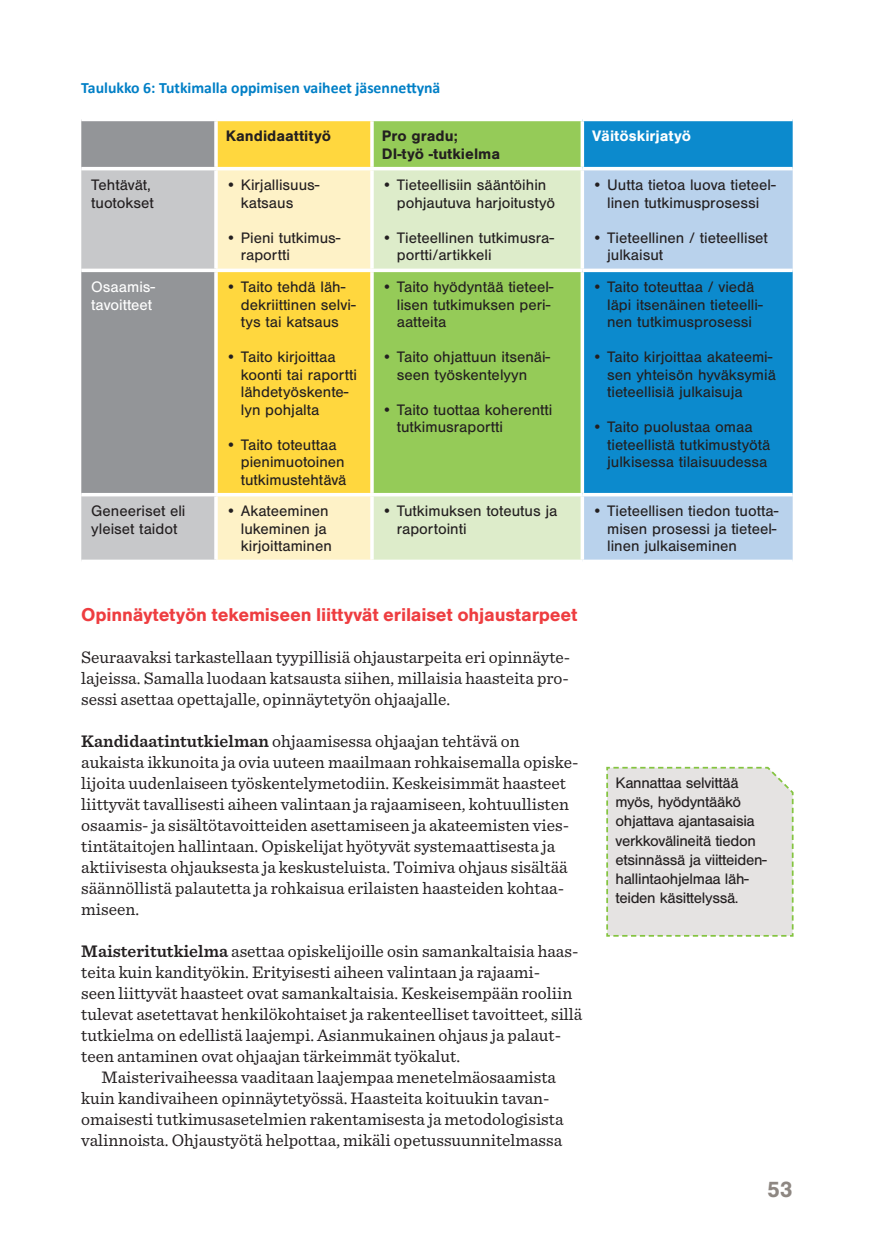
<style>
.page{position:relative;width:874px;height:1241px;background:#fff}
.page>*{position:absolute;margin:0;border:0;box-sizing:border-box;transform-origin:0 0}
.t1{font:700 22.93px "Nimbus San";color:#8e8782}
.t2{font:700 19.25px "Nimbus San";letter-spacing:-.01em;color:#ee3d40}
.t3{font:17.5px/21px "Sentinel";color:#231f20;text-align:justify}
.t4{font:15.75px/17.5px "Nimbus San";color:#231f20}
.t5{font:15.75px/19.2px "Nimbus San";letter-spacing:-.02em;color:#231f20}
.t6{font:700 15.75px "Calibri";color:#007fc6}
.t7{font:700 15.75px/17.5px "Nimbus San";color:#231f20}
.t8{font:15.75px/17.5px "Nimbus San";color:#fff}
.t9{font:700 15.75px "Nimbus San";color:#fff}
.s1{font-weight:600}
</style>
<div class="page">
<div style="left:81px;top:121px;width:133px;height:46px;background:#939598"></div>
<div style="left:218px;top:121px;width:152px;height:46px;background:#ffd73e"></div>
<div style="left:373px;top:121px;width:207px;height:46px;background:#95cb58"></div>
<div style="left:583px;top:121px;width:209px;height:46px;background:#0c8acd"></div>
<svg style="left:81px;top:170px;width:133px;height:389px;background:#a9aaad"></svg>
<svg style="left:218px;top:170px;width:152px;height:389px;background:#fee277"></svg>
<svg style="left:373px;top:170px;width:207px;height:389px;background:#b3d988"></svg>
<svg style="left:583px;top:170px;width:209px;height:389px;background:#64b0dd"></svg>
<svg style="left:214px;top:121px;width:4px;height:46px"></svg>
<svg style="left:214px;top:170px;width:4px;height:98px"></svg>
<svg style="left:81px;top:268px;width:135px;height:4px"></svg>
<svg style="left:216px;top:268px;width:156px;height:4px"></svg>
<svg style="left:214px;top:272px;width:4px;height:221px"></svg>
<svg style="left:372px;top:268px;width:210px;height:4px"></svg>
<svg style="left:582px;top:268px;width:210px;height:4px"></svg>
<hr style="left:81px;top:493px;width:135px;height:3px;background:#fff">
<hr style="left:216px;top:493px;width:156px;height:3px;background:#fff">
<svg style="left:214px;top:496px;width:4px;height:63px"></svg>
<hr style="left:372px;top:493px;width:210px;height:3px;background:#fff">
<hr style="left:582px;top:493px;width:210px;height:3px;background:#fff">
<svg style="left:81px;top:559px;width:135px;height:2px"></svg>
<svg style="left:216px;top:559px;width:156px;height:1px"></svg>
<svg style="left:372px;top:559px;width:210px;height:1px"></svg>
<svg style="left:582px;top:559px;width:210px;height:2px"></svg>
<div style="left:606px;top:766px;width:188px;height:171px;background:#e5e3e2"></div>
<p class="t6" style="left:81px;top:78px;width:360px">Taulukko 6: Tutkimalla oppimisen vaiheet jäsennettynä</p>
<p class="t7" style="left:226px;top:127px;width:106px">Kandidaattityö</p>
<p class="t7" style="left:382px;top:127px;width:120px">Pro gradu;<br>DI-työ -tutkielma</p>
<p class="t9" style="left:592px;top:127px;width:100px">Väitöskirjatyö</p>
<p class="t4" style="left:91px;top:177px;width:64px">Tehtävät, tuotokset</p>
<p class="t4" style="left:241px;top:177px;width:80px;text-indent:-15px">• Kirjallisuus&shy;katsaus</p>
<p class="t4" style="left:241px;top:229px;width:101px;text-indent:-15px">• Pieni tutkimus&shy;raportti</p>
<p class="t4" style="left:396px;top:177px;width:160px;text-indent:-15px">• Tieteellisiin sääntöihin pohjautuva harjoitustyö</p>
<p class="t4" style="left:396px;top:229px;width:159px;text-indent:-15px">• Tieteellinen tutkimusra&shy;portti/artikkeli</p>
<p class="t4" style="left:592px;top:177px;width:185px;text-align:center">• Uutta tietoa luova tieteel&shy;linen tutkimusprosessi</p>
<p class="t4" style="left:607px;top:229px;width:162px;text-indent:-15px">• Tieteellinen / tieteelliset julkaisut</p>
<p class="t8" style="left:91px;top:278px;width:65px">Osaamis&shy;tavoitteet</p>
<p class="t4" style="left:241px;top:278px;width:116px;text-indent:-15px">• Taito tehdä läh&shy;dekriittinen selvi&shy;tys tai katsaus</p>
<p class="t4" style="left:241px;top:348px;width:118px;text-indent:-15px">• Taito kirjoittaa koonti tai raportti lähdetyöskente&shy;lyn pohjalta</p>
<p class="t4" style="left:241px;top:436px;width:107px;text-indent:-15px">• Taito toteuttaa pienimuotoinen tutkimustehtävä</p>
<p class="t4" style="left:396px;top:278px;width:158px;text-indent:-15px">• Taito hyödyntää tieteel&shy;lisen tutkimuksen peri&shy;aatteita</p>
<p class="t4" style="left:382px;top:348px;width:170px;text-align:center">• Taito ohjattuun itsenäi&shy;seen työskentelyyn</p>
<p class="t4" style="left:396px;top:401px;width:157px;text-indent:-15px">• Taito tuottaa koherentti tutkimusraportti</p>
<p class="t4" style="left:607px;top:278px;width:157px;text-indent:-15px">• Taito toteuttaa / viedä läpi itsenäinen tieteelli&shy;nen tutkimusprosessi</p>
<p class="t4" style="left:607px;top:348px;width:170px;text-indent:-15px">• Taito kirjoittaa akateemi&shy;sen yhteisön hyväksymiä tieteellisiä julkaisuja</p>
<p class="t4" style="left:607px;top:418px;width:165px;text-indent:-15px">• Taito puolustaa omaa tieteellistä tutkimustyötä julkisessa tilaisuudessa</p>
<p class="t4" style="left:91px;top:502px;width:96px">Geneeriset eli yleiset taidot</p>
<p class="t4" style="left:241px;top:502px;width:92px;text-indent:-15px">• Akateeminen lukeminen ja kirjoittaminen</p>
<p class="t4" style="left:396px;top:502px;width:162px;text-indent:-15px">• Tutkimuksen toteutus ja raportointi</p>
<p class="t4" style="left:606px;top:502px;width:173px;text-align:justify;text-indent:-15px">• Tieteellisen tiedon tuotta&shy;misen prosessi ja tieteel&shy;linen julkaiseminen</p>
<p class="t2" style="left:81px;top:603px;width:497px">Opinnäytetyön tekemiseen liittyvät erilaiset ohjaustarpeet</p>
<p class="t3" style="left:81px;top:645px;width:490px">Seuraavaksi tarkastellaan tyypillisiä ohjaustarpeita eri opinnäyte&shy;lajeissa. Samalla luodaan katsausta siihen, millaisia haasteita pro&shy;sessi asettaa opettajalle, opinnäytetyön ohjaajalle.</p>
<p class="t3" style="left:81px;top:729px;width:498px;text-align:left"><span class="s1">Kandidaatintutkielman</span> ohjaamisessa ohjaajan tehtävä on aukaista ikkunoita ja ovia uuteen maailmaan rohkaisemalla opiske&shy;lijoita uudenlaiseen työskentelymetodiin. Keskeisimmät haasteet liittyvät tavallisesti aiheen valintaan ja rajaamiseen, kohtuullisten osaamis- ja sisältötavoitteiden asettamiseen ja akateemisten vies&shy;tintätaitojen hallintaan. Opiskelijat hyötyvät systemaattisesta ja aktiivisesta ohjauksesta ja keskusteluista. Toimiva ohjaus sisältää säännöllistä palautetta ja rohkaisua erilaisten haasteiden kohtaa&shy;miseen.</p>
<p class="t3" style="left:81px;top:939px;width:498px"><span class="s1">Maisteritutkielma</span> asettaa opiskelijoille osin samankaltaisia haas-</p>
<p class="t3" style="left:81px;top:960px;width:460px">teita kuin kandityökin. Erityisesti aiheen valintaan ja rajaami-</p>
<p class="t3" style="left:81px;top:981px;width:492px">seen liittyvät haasteet ovat samankaltaisia. Keskeisempään rooliin</p>
<p class="t3" style="left:81px;top:1002px;width:502px">tulevat asetettavat henkilökohtaiset ja rakenteelliset tavoitteet, sillä</p>
<p class="t3" style="left:81px;top:1023px;width:481px">tutkielma on edellistä laajempi. Asianmukainen ohjaus ja palaut-</p>
<p class="t3" style="left:81px;top:1044px;width:380px">teen antaminen ovat ohjaajan tärkeimmät työkalut.</p>
<p class="t3" style="left:102px;top:1065px;width:455px">Maisterivaiheessa vaaditaan laajempaa menetelmäosaamista</p>
<p class="t3" style="left:81px;top:1086px;width:469px">kuin kandivaiheen opinnäytetyössä. Haasteita koituukin tavan-</p>
<p class="t3" style="left:81px;top:1107px;width:483px">omaisesti tutkimusasetelmien rakentamisesta ja metodologisista</p>
<p class="t3" style="left:81px;top:1128px;width:482px">valinnoista. Ohjaustyötä helpottaa, mikäli opetussuunnitelmassa</p>
<p class="t5" style="left:615px;top:773px;width:153px">Kannattaa selvittää myös, hyödyntääkö ohjattava ajantasaisia verkkovälineitä tiedon etsinnässä ja viitteiden&shy;hallintaohjelmaa läh&shy;teiden käsittelyssä.</p>
<h1 class="t1" style="left:766px;top:1176px;width:27px">53</h1>
</div>
